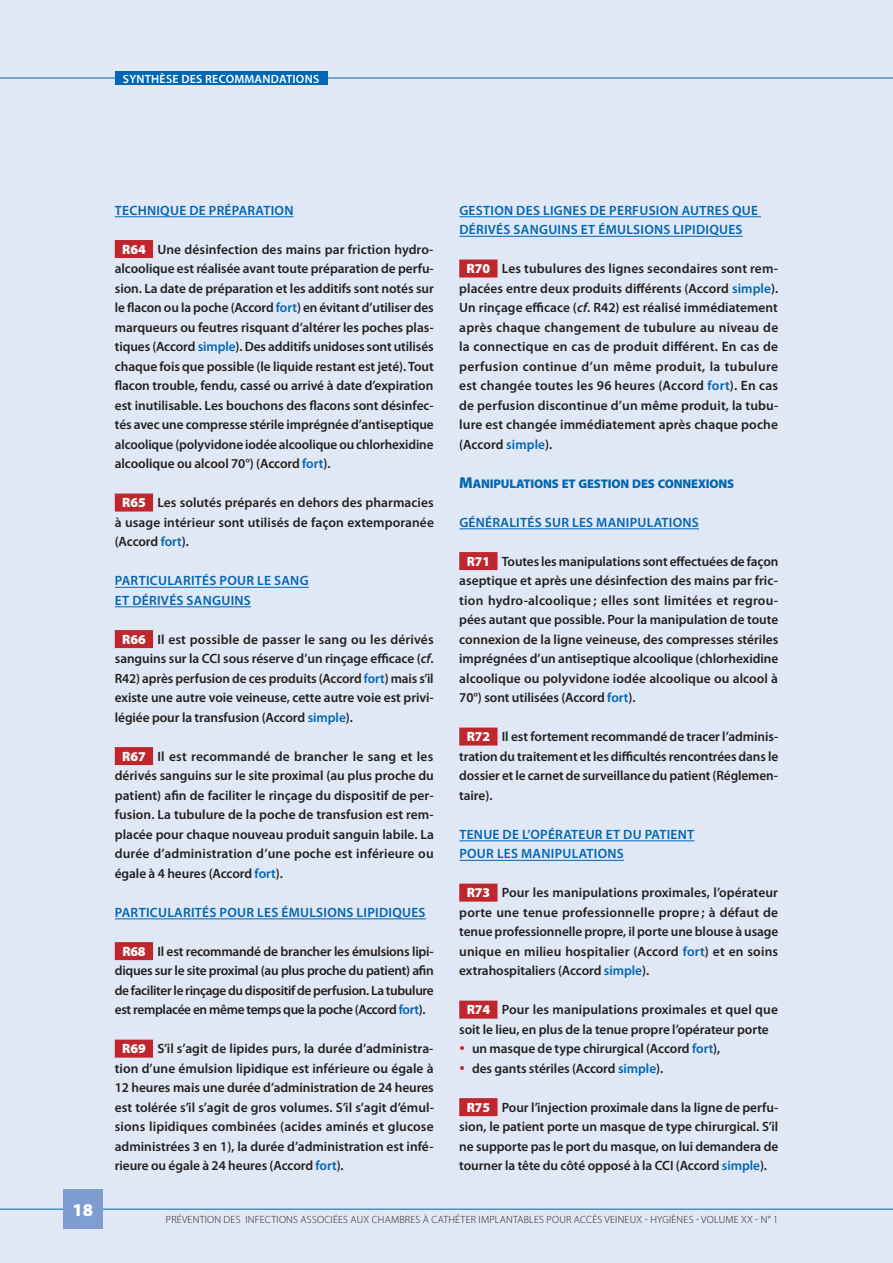
<style>
.page{position:relative;width:893px;height:1263px;background:#e1e8f5}
.page>*{position:absolute;margin:0;border:0;box-sizing:border-box;transform-origin:0 0}
.t1{font:900 18px "Myriad Pro";color:#fff}
.t2{font:600 13.5px/19.5px "Myriad Pro";letter-spacing:-.005em;color:#231f20;text-align:justify}
.t3{font:600 13.5px/19.5px "Myriad Pro";letter-spacing:.02em;color:#0166b3}
.t4{font:12.6px "Myriad Pro Black SC800";letter-spacing:-.015em;color:#0166b3}
.t5{font:600 12px "Myriad Pro";letter-spacing:.02em;color:#fff}
.t6{font:300 10.5px "Myriad Pro";letter-spacing:.02em;color:#231f20}
.s1{font-weight:900;color:#fff}
.s2{color:#0166b3}
.s3{font-style:italic}
.s4{font-size:15.75px}
</style>
<div class="page">
<hr style="left:0;top:1209px;width:893px;height:1px;background:#0166b3">
<div style="left:63px;top:1190px;width:39px;height:39px;background:#7e9ed2"></div>
<hr style="left:0;top:78px;width:893px;height:1px;background:#0166b3">
<div style="left:115px;top:71px;width:212px;height:14px;background:#0166b3"></div>
<hr style="left:459px;top:216px;width:302px;height:1px;background:#0166b3">
<hr style="left:459px;top:236px;width:284px;height:1px;background:#0166b3">
<div style="left:459px;top:260px;width:38px;height:18px;background:#c0262d"></div>
<hr style="left:459px;top:528px;width:240px;height:1px;background:#0166b3">
<div style="left:459px;top:552px;width:38px;height:18px;background:#c0262d"></div>
<div style="left:459px;top:728px;width:38px;height:18px;background:#c0262d"></div>
<hr style="left:459px;top:840px;width:235px;height:1px;background:#0166b3">
<hr style="left:459px;top:860px;width:165px;height:1px;background:#0166b3">
<div style="left:459px;top:884px;width:38px;height:18px;background:#c0262d"></div>
<div style="left:459px;top:1001px;width:38px;height:18px;background:#c0262d"></div>
<div style="left:459px;top:1098px;width:38px;height:18px;background:#c0262d"></div>
<hr style="left:115px;top:216px;width:179px;height:1px;background:#0166b3">
<div style="left:115px;top:240px;width:38px;height:18px;background:#c0262d"></div>
<div style="left:115px;top:494px;width:38px;height:18px;background:#c0262d"></div>
<hr style="left:115px;top:587px;width:194px;height:1px;background:#0166b3">
<hr style="left:115px;top:606px;width:136px;height:1px;background:#0166b3">
<div style="left:115px;top:630px;width:38px;height:18px;background:#c0262d"></div>
<div style="left:115px;top:747px;width:38px;height:18px;background:#c0262d"></div>
<hr style="left:115px;top:918px;width:311px;height:1px;background:#0166b3">
<div style="left:115px;top:942px;width:38px;height:18px;background:#c0262d"></div>
<div style="left:115px;top:1040px;width:38px;height:18px;background:#c0262d"></div>
<p class="t5" style="left:123px;top:71px;width:67px">synthèse des</p>
<p class="t5" style="left:205px;top:71px;width:40px">recomma</p>
<p class="t5" style="left:263px;top:71px;width:57px">ndations</p>
<h1 class="t1" style="left:73px;top:1198px;width:22px">18</h1>
<p class="t3" style="left:115px;top:200px;width:55px">Technique</p>
<p class="t3" style="left:189px;top:200px;width:52px">de prépara</p>
<p class="t3" style="left:263px;top:200px;width:32px">tion</p>
<p class="t2" style="left:115px;top:239px;width:321px"><span class="s1">R64</span> Une désinfection des mains par friction hydro&shy;alcoolique est réalisée avant toute préparation de perfu&shy;sion. La date de préparation et les additifs sont notés sur le flacon ou la poche (Accord <span class="s2">fort</span>) en évitant d’utiliser des marqueurs ou feutres risquant d’altérer les poches plas&shy;tiques (Accord <span class="s2">simple</span>). Des additifs unidoses sont utilisés chaque fois que possible (le liquide restant est jeté). Tout flacon trouble, fendu, cassé ou arrivé à date d’expiration est inutilisable. Les bouchons des flacons sont désinfec&shy;tés avec une compresse stérile imprégnée d’antiseptique alcoolique (polyvidone iodée alcoolique ou chlorhexidine alcoolique ou alcool 70°) (Accord <span class="s2">fort</span>).</p>
<p class="t2" style="left:115px;top:492px;width:321px"><span class="s1">R65</span> Les solutés préparés en dehors des pharmacies à usage intérieur sont utilisés de façon extemporanée (Accord <span class="s2">fort</span>).</p>
<p class="t3" style="left:115px;top:570px;width:53px">Particular</p>
<p class="t3" style="left:115px;top:570px;width:195px;text-indent:76px">ités pour le sang et dérivés sanguins</p>
<p class="t2" style="left:115px;top:629px;width:320px"><span class="s1">R66</span> I l est possible de passer le sang ou les dérivés sanguins sur la CCI sous réserve d’un rinçage efficace (<span class="s3">cf</span>.<br>R42) après perfusion de ces produits (Accord <span class="s2">fort</span>) mais s’il existe une autre voie veineuse, cette autre voie est privi&shy;légiée pour la transfusion (Accord <span class="s2">simple</span>).</p>
<p class="t2" style="left:115px;top:746px;width:321px"><span class="s1">R67</span> I l est recommandé de brancher le sang et les dérivés sanguins sur le site proximal (au plus proche du patient) afin de faciliter le rinçage du dispositif de per&shy;fusion. La tubulure de la poche de transfusion est rem&shy;placée pour chaque nouveau produit sanguin labile. La durée d’administration d’une poche est inférieure ou égale à 4 heures (Accord <span class="s2">fort</span>).</p>
<p class="t3" style="left:115px;top:902px;width:53px">Particular</p>
<p class="t3" style="left:191px;top:902px;width:74px">ités pour les</p>
<p class="t3" style="left:281px;top:902px;width:17px">émuls</p>
<p class="t3" style="left:324px;top:902px;width:78px">ions lipidiques</p>
<p class="t2" style="left:115px;top:941px;width:321px"><span class="s1">R68</span> I l est recommandé de brancher les émulsions lipi&shy;diques sur le site proximal (au plus proche du patient) afin de faciliter le rinçage du dispositif de perfusion. La tubulure est remplacée en même temps que la poche (Accord <span class="s2">fort</span>).</p>
<p class="t2" style="left:115px;top:1038px;width:321px"><span class="s1">R69</span> S’il s’agit de lipides purs, la durée d’administra&shy;tion d’une émulsion lipidique est inférieure ou égale à 12 heures mais une durée d’administration de 24 heures est tolérée s’il s’agit de gros volumes. S’il s’agit d’émul&shy;sions lipidiques combinées (acides aminés et glucose administrées 3 en 1), la durée d’administration est infé&shy;rieure ou égale à 24 heures (Accord <span class="s2">fort</span>).</p>
<p class="t3" style="left:459px;top:200px;width:66px">Gestion des</p>
<p class="t3" style="left:543px;top:200px;width:75px">lignes de perfus</p>
<p class="t3" style="left:656px;top:200px;width:59px">ion autres</p>
<p class="t3" style="left:732px;top:200px;width:10px">que</p>
<p class="t3" style="left:459px;top:219px;width:156px">dérivés sanguins et émuls</p>
<p class="t3" style="left:641px;top:219px;width:78px">ions lipidiques</p>
<p class="t2" style="left:459px;top:258px;width:321px"><span class="s1">R70</span> Les tubulures des lignes secondaires sont rem&shy;placées entre deux produits différents (Accord <span class="s2">simple</span>).<br>Un rinçage efficace (<span class="s3">cf</span>. R42) est réalisé immédiatement après chaque changement de tubulure au niveau de la connectique en cas de produit différent. En cas de perfusion continue d’un même produit, la tubulure est changée toutes les 96 heures (Accord <span class="s2">fort</span>). En cas de perfusion discontinue d’un même produit, la tubu&shy;lure est changée immédiatement après chaque poche (Accord <span class="s2">simple</span>).</p>
<p class="t4" style="left:459px;top:475px;width:277px"><span class="s4">M</span>ANIPULATIONS ET GESTION DES CONNEXIONS</p>
<p class="t3" style="left:459px;top:512px;width:95px">Généralités sur</p>
<p class="t3" style="left:572px;top:512px;width:8px">les</p>
<p class="t3" style="left:596px;top:512px;width:43px">manipula</p>
<p class="t3" style="left:662px;top:512px;width:37px">tions</p>
<p class="t2" style="left:459px;top:551px;width:321px"><span class="s1">R71</span> Toutes les manipulations sont effectuées de façon aseptique et après une désinfection des mains par fric&shy;tion hydro-alcoolique ; elles sont limitées et regrou&shy;pées autant que possible. Pour la manipulation de toute connexion de la ligne veineuse, des compresses stériles imprégnées d’un antiseptique alcoolique (chlorhexidine alcoolique ou polyvidone iodée alcoolique ou alcool à 70°) sont utilisées (Accord <span class="s2">fort</span>).</p>
<p class="t2" style="left:459px;top:726px;width:321px"><span class="s1">R72</span> I l est fortement recommandé de tracer l’adminis&shy;tration du traitement et les difficultés rencontrées dans le dossier et le carnet de surveillance du patient (Réglemen&shy;taire).</p>
<p class="t3" style="left:459px;top:824px;width:128px">Tenue de l’opérateur</p>
<p class="t3" style="left:606px;top:824px;width:90px">et du patient</p>
<p class="t3" style="left:459px;top:843px;width:46px">pour les</p>
<p class="t3" style="left:521px;top:843px;width:43px">manipula</p>
<p class="t3" style="left:586px;top:843px;width:37px">tions</p>
<p class="t2" style="left:459px;top:882px;width:321px"><span class="s1">R73</span> Pour les manipulations proximales, l’opérateur porte une tenue professionnelle propre ; à défaut de tenue professionnelle propre, il porte une blouse à usage unique en milieu hospitalier (Accord <span class="s2">fort</span>) et en soins extrahospitaliers (Accord <span class="s2">simple</span>).</p>
<p class="t2" style="left:459px;top:999px;width:320px"><span class="s1">R74</span> Pour les manipulations proximales et quel que</p>
<p class="t2" style="left:459px;top:1019px;width:311px">soit le lieu, en plus de la tenue propre l’opérateur porte</p>
<p class="t2" style="left:472px;top:1038px;width:250px">un masque de type chirurgical (Accord <span class="s2">fort</span>),</p>
<p class="t2" style="left:472px;top:1058px;width:193px">des gants stériles (Accord <span class="s2">simple</span>).</p>
<p class="t2" style="left:459px;top:1097px;width:321px"><span class="s1">R75</span> Pour l’injection proximale dans la ligne de perfu&shy;sion, le patient porte un masque de type chirurgical. S’il ne supporte pas le port du masque, on lui demandera de tourner la tête du côté opposé à la CCI (Accord <span class="s2">simple</span>).</p>
<p class="t6" style="left:166px;top:1213px;width:614px">PRÉVENTION DES INFECTIONS ASSOCIÉES AUX CHAMBRES À CATHÉTER IMPLANTABLES POUR ACCÈS VEINEUX - HYGIÈNES - VOLUME XX - N° 1</p>
</div>
